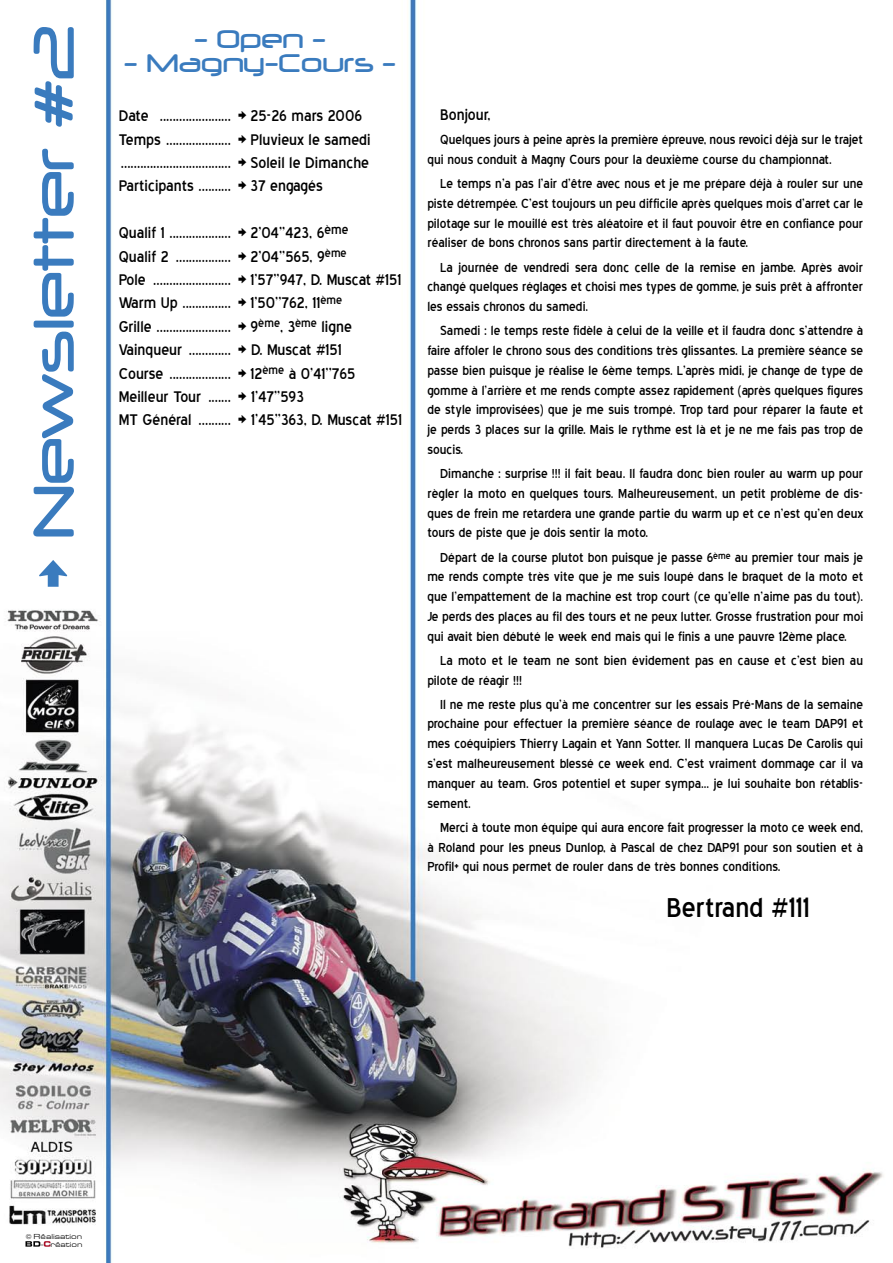
<style>
.page{position:relative;width:893px;height:1263px;background:#fff}
.page>*{position:absolute;margin:0;border:0;box-sizing:border-box;transform-origin:0 0}
.t1{font:67.5px "Neuropol";color:#3a7bbe}
.t2{font:34.5px "Blue Highway";color:#000}
.t3{font:30px "Neuropol";color:#3a7bbe}
.t4{font:19.5px "Blue Highway";color:#000}
.t5{font:16.5px/19.8px "Blue Highway";color:#000;text-align:justify}
.t6{font:7.5px "Eurostile Extended";color:#000}
.s1{font-family:"Blue Highway"}
.s2{font-family:"Swiss 721 BT";font-weight:300;font-stretch:expanded}
</style>
<div class="page">
<img style="left:0;top:0;width:883px;height:1263px">
<svg style="left:26px;top:1241px;width:25px;height:6px"></svg>
<p class="t1" style="left:18px;top:588px;width:564px;rotate:-90deg"><span class="s1">&gt;</span> Newsletter #2</p>
<p class="t3" style="left:194px;top:23px;width:134px">- Open -</p>
<p class="t3" style="left:124px;top:47px;width:274px">- Magny-Cours -</p>
<p class="t4" style="left:119px;top:107px;width:245px">Date ...................... &gt; 25-26 mars 2006</p>
<p class="t4" style="left:119px;top:131px;width:253px">Temps .................... &gt; Pluvieux le samedi</p>
<p class="t4" style="left:121px;top:154px;width:249px">.................................. &gt; Soleil le Dimanche</p>
<p class="t4" style="left:119px;top:178px;width:206px">Participants .......... &gt; 37 engagés</p>
<p class="t4" style="left:119px;top:224px;width:231px">Qualif 1 ................... &gt; 2’04’’423, 6<sup>ème</sup></p>
<p class="t4" style="left:119px;top:248px;width:229px">Qualif 2 ................. &gt; 2’04’’565, 9<sup>ème</sup></p>
<p class="t4" style="left:119px;top:271px;width:284px">Pole ........................ &gt; 1’57’’947, D. Muscat #151</p>
<p class="t4" style="left:119px;top:295px;width:225px">Warm Up ............... &gt; 1’50’’762, 11<sup>ème</sup></p>
<p class="t4" style="left:119px;top:318px;width:235px">Grille ....................... &gt; 9<sup>ème</sup>, 3<sup>ème</sup> ligne</p>
<p class="t4" style="left:119px;top:341px;width:225px">Vainqueur ............. &gt; D. Muscat #151</p>
<p class="t4" style="left:119px;top:365px;width:238px">Course ................... &gt; 12<sup>ème</sup> à 0’41’’765</p>
<p class="t4" style="left:119px;top:388px;width:187px">Meilleur Tour ....... &gt; 1’47’’593</p>
<p class="t4" style="left:119px;top:412px;width:285px">MT Général .......... &gt; 1’45’’363, D. Muscat #151</p>
<p class="t4" style="left:440px;top:106px;width:52px">Bonjour,</p>
<p class="t5" style="left:427px;top:130px;width:437px;text-indent:13px">Quelques jours à peine après la première épreuve, nous revoici déjà sur le trajet qui nous conduit à Magny Cours pour la deuxième course du championnat.</p>
<p class="t5" style="left:427px;top:174px;width:437px;text-indent:13px">Le temps n’a pas l’air d’être avec nous et je me prépare déjà à rouler sur une piste détrempée. C’est toujours un peu difficile après quelques mois d’arret car le pilotage sur le mouillé est très aléatoire et il faut pouvoir être en confiance pour réaliser de bons chronos sans partir directement à la faute.</p>
<p class="t5" style="left:427px;top:257px;width:437px;text-indent:13px">La journée de vendredi sera donc celle de la remise en jambe. Après avoir changé quelques réglages et choisi mes types de gomme, je suis prêt à affronter les essais chronos du samedi.</p>
<p class="t5" style="left:427px;top:321px;width:437px;text-indent:13px">Samedi : le temps reste fidèle à celui de la veille et il faudra donc s’attendre à faire affoler le chrono sous des conditions très glissantes. La première séance se passe bien puisque je réalise le 6ème temps. L’après midi, je change de type de gomme à l’arrière et me rends compte assez rapidement (après quelques figures de style improvisées) que je me suis trompé. Trop tard pour réparer la faute et je perds 3 places sur la grille. Mais le rythme est là et je ne me fais pas trop de soucis.</p>
<p class="t5" style="left:427px;top:464px;width:437px;text-indent:13px">Dimanche : surprise !!! il fait beau. Il faudra donc bien rouler au warm up pour règler la moto en quelques tours. Malheureusement, un petit problème de dis&shy;ques de frein me retardera une grande partie du warm up et ce n’est qu’en deux tours de piste que je dois sentir la moto.</p>
<p class="t5" style="left:427px;top:547px;width:437px;text-indent:13px">Départ de la course plutot bon puisque je passe 6<sup>ème</sup> au premier tour mais je me rends compte très vite que je me suis loupé dans le braquet de la moto et que l’empattement de la machine est trop court (ce qu’elle n’aime pas du tout).<br>Je perds des places au fil des tours et ne peux lutter. Grosse frustration pour moi qui avait bien débuté le week end mais qui le finis a une pauvre 12ème place.</p>
<p class="t5" style="left:427px;top:651px;width:437px;text-indent:13px">La moto et le team ne sont bien évidement pas en cause et c’est bien au pilote de réagir !!!</p>
<p class="t5" style="left:427px;top:694px;width:437px;text-indent:13px">Il ne me reste plus qu’à me concentrer sur les essais Pré-Mans de la semaine prochaine pour effectuer la première séance de roulage avec le team DAP91 et mes coéquipiers Thierry Lagain et Yann Sotter. Il manquera Lucas De Carolis qui s’est malheureusement blessé ce week end. C’est vraiment dommage car il va manquer au team. Gros potentiel et super sympa... je lui souhaite bon rétablis&shy;sement.</p>
<p class="t5" style="left:427px;top:817px;width:437px;text-indent:13px">Merci à toute mon équipe qui aura encore fait progresser la moto ce week end, à Roland pour les pneus Dunlop, à Pascal de chez DAP91 pour son soutien et à Profil+ qui nous permet de rouler dans de très bonnes conditions.</p>
<p class="t2" style="left:666px;top:893px;width:145px">Bertrand #111</p>
<p class="t6" style="left:26px;top:1233px;width:58px">© Réalisation</p>
<p class="t6" style="left:40px;top:1240px;width:44px"><span class="s2">-</span> réation</p>
</div>
